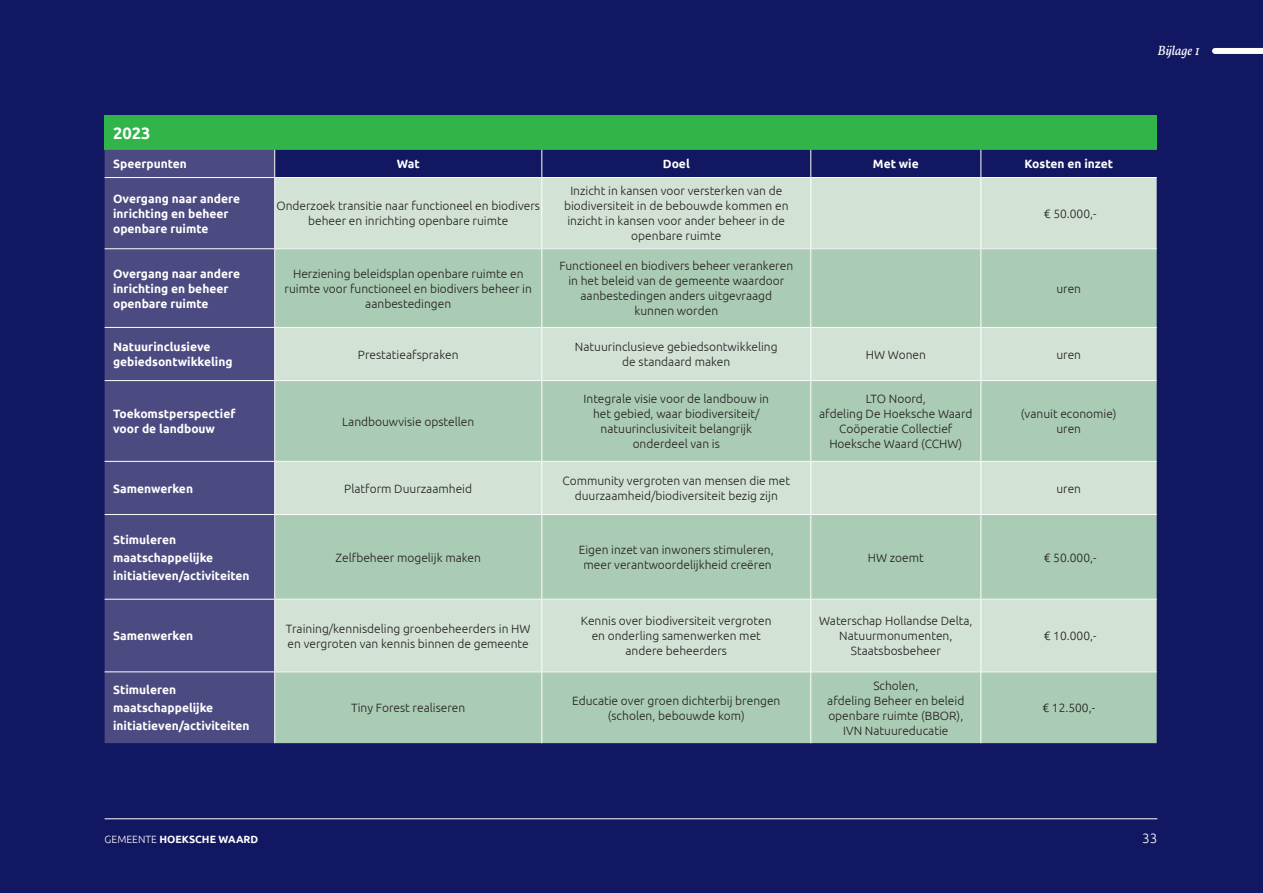
<style>
.page{position:relative;width:1263px;height:893px;background:#121761}
.page>*{position:absolute;margin:0;border:0;box-sizing:border-box;transform-origin:0 0}
.t1{font:700 16.5px "Ubuntu";color:#fff}
.t2{font:italic 13.5px "Vollkorn";color:#fff}
.t3{font:300 13.5px "Ubuntu";color:#fff}
.t4{font:300 12px/15px "Ubuntu";color:#231f20;text-align:center}
.t5{font:700 12px/15px "Ubuntu";color:#fff}
.t6{font:700 10.5px "Ubuntu";color:#fff}
.s1{font-weight:300}
</style>
<div class="page">
<div style="left:1215px;top:48px;width:48px;height:6px;background:#fff"></div>
<div style="left:105px;top:115px;width:1052px;height:35px;background:#31b44a"></div>
<div style="left:105px;top:150px;width:169px;height:593px;background:#4b4a81"></div>
<div style="left:275px;top:178px;width:882px;height:70px;background:#d2e2d5"></div>
<svg style="left:275px;top:249px;width:882px;height:494px;background:#b8d3c0"></svg>
<svg style="left:274px;top:150px;width:708px;height:27px"></svg>
<hr style="left:274px;top:249px;width:1px;height:78px;background:#fff">
<hr style="left:541px;top:249px;width:1px;height:78px;background:#fff">
<hr style="left:810px;top:249px;width:1px;height:78px;background:#fff">
<hr style="left:980px;top:249px;width:1px;height:78px;background:#fff">
<hr style="left:274px;top:328px;width:1px;height:52px;background:#fff">
<hr style="left:541px;top:328px;width:1px;height:52px;background:#fff">
<hr style="left:810px;top:328px;width:1px;height:52px;background:#fff">
<hr style="left:980px;top:328px;width:1px;height:52px;background:#fff">
<hr style="left:274px;top:381px;width:1px;height:80px;background:#fff">
<hr style="left:541px;top:381px;width:1px;height:80px;background:#fff">
<hr style="left:810px;top:381px;width:1px;height:80px;background:#fff">
<hr style="left:980px;top:381px;width:1px;height:80px;background:#fff">
<hr style="left:274px;top:462px;width:1px;height:52px;background:#fff">
<hr style="left:541px;top:462px;width:1px;height:52px;background:#fff">
<hr style="left:810px;top:462px;width:1px;height:52px;background:#fff">
<hr style="left:980px;top:462px;width:1px;height:52px;background:#fff">
<hr style="left:274px;top:600px;width:1px;height:71px;background:#fff">
<hr style="left:541px;top:600px;width:1px;height:71px;background:#fff">
<hr style="left:810px;top:600px;width:1px;height:71px;background:#fff">
<hr style="left:980px;top:600px;width:1px;height:71px;background:#fff">
<hr style="left:105px;top:177px;width:170px;height:1px;background:#fff">
<hr style="left:275px;top:177px;width:267px;height:1px;background:#fff">
<hr style="left:542px;top:177px;width:269px;height:1px;background:#fff">
<hr style="left:811px;top:177px;width:170px;height:1px;background:#fff">
<hr style="left:981px;top:177px;width:176px;height:1px;background:#fff">
<hr style="left:105px;top:248px;width:170px;height:1px;background:#fff">
<hr style="left:105px;top:327px;width:170px;height:1px;background:#fff">
<hr style="left:275px;top:327px;width:267px;height:1px;background:#fff">
<hr style="left:542px;top:327px;width:269px;height:1px;background:#fff">
<hr style="left:811px;top:327px;width:170px;height:1px;background:#fff">
<hr style="left:981px;top:327px;width:176px;height:1px;background:#fff">
<hr style="left:105px;top:380px;width:170px;height:1px;background:#fff">
<hr style="left:275px;top:380px;width:267px;height:1px;background:#fff">
<hr style="left:542px;top:380px;width:269px;height:1px;background:#fff">
<hr style="left:811px;top:380px;width:170px;height:1px;background:#fff">
<hr style="left:981px;top:380px;width:176px;height:1px;background:#fff">
<hr style="left:105px;top:461px;width:170px;height:1px;background:#fff">
<hr style="left:275px;top:461px;width:267px;height:1px;background:#fff">
<hr style="left:542px;top:461px;width:269px;height:1px;background:#fff">
<hr style="left:811px;top:461px;width:170px;height:1px;background:#fff">
<hr style="left:981px;top:461px;width:176px;height:1px;background:#fff">
<hr style="left:274px;top:178px;width:1px;height:70px;background:#fff">
<hr style="left:541px;top:178px;width:1px;height:70px;background:#fff">
<hr style="left:810px;top:178px;width:1px;height:70px;background:#fff">
<hr style="left:980px;top:178px;width:1px;height:70px;background:#fff">
<hr style="left:275px;top:248px;width:267px;height:1px;background:#fff">
<hr style="left:542px;top:248px;width:269px;height:1px;background:#fff">
<hr style="left:811px;top:248px;width:170px;height:1px;background:#fff">
<hr style="left:981px;top:248px;width:176px;height:1px;background:#fff">
<hr style="left:105px;top:599px;width:170px;height:1px;background:#fff">
<hr style="left:105px;top:671px;width:170px;height:1px;background:#fff">
<hr style="left:105px;top:514px;width:170px;height:1px;background:#fff">
<hr style="left:274px;top:515px;width:1px;height:84px;background:#fff">
<hr style="left:275px;top:514px;width:267px;height:1px;background:#fff">
<hr style="left:542px;top:514px;width:269px;height:1px;background:#fff">
<hr style="left:811px;top:514px;width:170px;height:1px;background:#fff">
<hr style="left:981px;top:514px;width:176px;height:1px;background:#fff">
<hr style="left:541px;top:515px;width:1px;height:84px;background:#fff">
<hr style="left:810px;top:515px;width:1px;height:84px;background:#fff">
<hr style="left:980px;top:515px;width:1px;height:84px;background:#fff">
<hr style="left:275px;top:599px;width:267px;height:1px;background:#fff">
<hr style="left:542px;top:599px;width:269px;height:1px;background:#fff">
<hr style="left:811px;top:599px;width:170px;height:1px;background:#fff">
<hr style="left:981px;top:599px;width:176px;height:1px;background:#fff">
<hr style="left:274px;top:672px;width:1px;height:71px;background:#fff">
<hr style="left:275px;top:671px;width:267px;height:1px;background:#fff">
<hr style="left:542px;top:671px;width:269px;height:1px;background:#fff">
<hr style="left:811px;top:671px;width:170px;height:1px;background:#fff">
<hr style="left:981px;top:671px;width:176px;height:1px;background:#fff">
<hr style="left:541px;top:672px;width:1px;height:71px;background:#fff">
<hr style="left:810px;top:672px;width:1px;height:71px;background:#fff">
<hr style="left:980px;top:672px;width:1px;height:71px;background:#fff">
<hr style="left:105px;top:818px;width:1052px;height:1px;background:#fff">
<h1 class="t1" style="left:113px;top:126px;width:39px">2023</h1>
<p class="t5" style="left:113px;top:157px;width:75px">Speerpunten</p>
<p class="t5" style="left:397px;top:157px;width:25px">Wat</p>
<p class="t5" style="left:663px;top:157px;width:28px">Doel</p>
<p class="t5" style="left:873px;top:157px;width:47px">Met wie</p>
<p class="t5" style="left:1024px;top:157px;width:90px">Kosten en inzet</p>
<p class="t5" style="left:113px;top:192px;width:128px">Overgang naar andere inrichting en beheer openbare ruimte</p>
<p class="t4" style="left:276px;top:199px;width:265px">Onderzoek transitie naar functioneel en biodivers beheer en inrichting openbare ruimte</p>
<p class="t4" style="left:564px;top:184px;width:226px">Inzicht in kansen voor versterken van de biodiversiteit in de bebouwde kommen en inzicht in kansen voor ander beheer in de openbare ruimte</p>
<p class="t4" style="left:1044px;top:207px;width:54px">€ 50.000,-</p>
<p class="t5" style="left:113px;top:267px;width:128px">Overgang naar andere inrichting en beheer openbare ruimte</p>
<p class="t4" style="left:285px;top:267px;width:249px">Herziening beleidsplan openbare ruimte en ruimte voor functioneel en biodivers beheer in aanbestedingen</p>
<p class="t4" style="left:559px;top:259px;width:235px">Functioneel en biodivers beheer verankeren in het beleid van de gemeente waardoor aanbestedingen anders uitgevraagd kunnen worden</p>
<p class="t4" style="left:1056px;top:282px;width:26px">uren</p>
<p class="t5" style="left:113px;top:340px;width:121px">Natuurinclusieve gebiedsontwikkeling</p>
<p class="t4" style="left:358px;top:348px;width:102px">Prestatieafspraken</p>
<p class="t4" style="left:575px;top:340px;width:204px">Natuurinclusieve gebiedsontwikkeling de standaard maken</p>
<p class="t4" style="left:866px;top:348px;width:62px">HW Wonen</p>
<p class="t4" style="left:1056px;top:348px;width:26px">uren</p>
<p class="t5" style="left:113px;top:407px;width:124px">Toekomstperspectief voor de landbouw</p>
<p class="t4" style="left:342px;top:415px;width:134px">Landbouwvisie opstellen</p>
<p class="t4" style="left:583px;top:392px;width:187px">Integrale visie voor de landbouw in het gebied, waar biodiversiteit/ natuurinclusiviteit belangrijk onderdeel van is</p>
<p class="t4" style="left:819px;top:392px;width:155px">LTO Noord,<br>afdeling De Hoeksche Waard<br>Coöperatie Collectief<br>Hoeksche Waard (CCHW)</p>
<p class="t4" style="left:1021px;top:407px;width:97px">(vanuit economie) uren</p>
<p class="t5" style="left:113px;top:481px;width:81px">Samenwerken</p>
<p class="t4" style="left:344px;top:482px;width:129px">Platform Duurzaamheid</p>
<p class="t4" style="left:562px;top:474px;width:229px">Community vergroten van mensen die met duurzaamheid/biodiversiteit bezig zijn</p>
<p class="t4" style="left:1056px;top:482px;width:26px">uren</p>
<p class="t5" style="left:113px;top:531px;width:138px;line-height:18px">Stimuleren maatschappelijke initiatieven/activiteiten</p>
<p class="t4" style="left:335px;top:550px;width:147px">Zelfbeheer mogelijk maken</p>
<p class="t4" style="left:579px;top:543px;width:196px">Eigen inzet van inwoners stimuleren, meer verantwoordelijkheid creëren</p>
<p class="t4" style="left:868px;top:550px;width:58px">HW zoemt</p>
<p class="t4" style="left:1044px;top:550px;width:54px">€ 50.000,-</p>
<p class="t5" style="left:113px;top:629px;width:81px">Samenwerken</p>
<p class="t4" style="left:286px;top:622px;width:246px;text-align:left">Training/kennisdeling groenbeheerders in HW en vergroten van kennis binnen de gemeente</p>
<p class="t4" style="left:581px;top:614px;width:192px">Kennis over biodiversiteit vergroten en onderling samenwerken met andere beheerders</p>
<p class="t4" style="left:819px;top:614px;width:155px">Waterschap Hollandse Delta,<br>Natuurmonumenten,<br>Staatsbosbeheer</p>
<p class="t5" style="left:113px;top:682px;width:138px;line-height:18px">Stimuleren maatschappelijke initiatieven/activiteiten</p>
<p class="t4" style="left:351px;top:701px;width:116px">Tiny Forest realiseren</p>
<p class="t4" style="left:572px;top:694px;width:210px">Educatie over groen dichterbij brengen (scholen, bebouwde kom)</p>
<p class="t4" style="left:827px;top:679px;width:139px">Scholen,<br>afdeling Beheer en beleid openbare ruimte (BBOR),<br>IVN Natuureducatie</p>
<p class="t4" style="left:1044px;top:629px;width:54px">€ 10.000,-</p>
<p class="t4" style="left:1042px;top:701px;width:54px">€ 12.500,-</p>
<p class="t2" style="left:1157px;top:41px;width:44px">Bijlage 1</p>
<p class="t6" style="left:105px;top:834px;width:155px"><span class="s1">GEMEENTE</span> HOEKSCHE WAARD</p>
<p class="t3" style="left:1142px;top:832px;width:17px">33</p>
</div>
